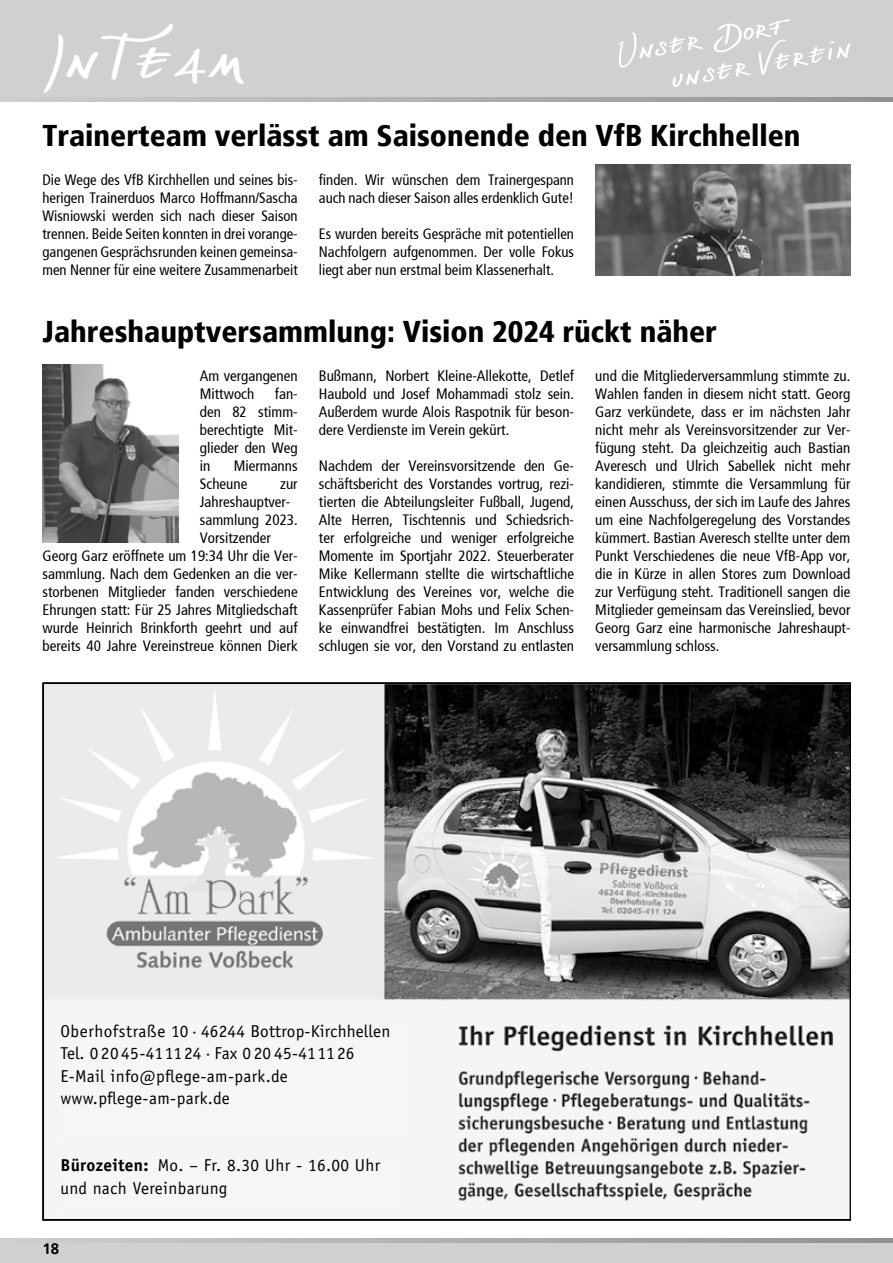
<style>
.page{position:relative;width:893px;height:1263px;background:#fff}
.page>*{position:absolute;margin:0;border:0;box-sizing:border-box;transform-origin:0 0}
.t1{font:45px "Denishandwritting";color:#fff}
.Headline{font:900 condensed 30px "Frutiger";color:#000}
.t2{font:17.25px/22.5px "Officina Sans";letter-spacing:.02em;color:#000}
.Fließtext{font:condensed 15px/18px "Frutiger";color:#000;text-align:justify}
.t3{font:700 15px "Frutiger 65";color:#000}
.s1{font-weight:700}
</style>
<div class="page">
<div style="left:0;top:1238px;width:893px;height:25px;background:#d0d0d0"></div>
<div style="left:0;top:0;width:893px;height:102px;background:#d0d0d0"></div>
<svg style="left:133px;top:1238px;width:760px;height:4px;background:#ababab"></svg>
<svg style="left:133px;top:98px;width:760px;height:4px;background:#ababab"></svg>
<svg style="left:619px;top:19px;width:231px;height:68px"></svg>
<svg style="left:45px;top:684px;width:803px;height:518px"></svg>
<div style="left:60px;top:1024px;width:350px;height:116px;background:#f6f6f6"></div>
<div style="left:60px;top:1158px;width:339px;height:54px;background:#f6f6f6"></div>
<img style="left:43px;top:364px;width:136px;height:179px">
<img style="left:595px;top:165px;width:255px;height:110px">
<p class="t1" style="left:43px;top:36px;width:205px">)nTeam</p>
<p class="Headline" style="left:43px;top:122px;width:760px">Trainerteam verlässt am Saisonende den VfB Kirchhellen</p>
<p class="Fließtext" style="left:43px;top:172px;width:257px">Die Wege des VfB Kirchhellen und seines bis&shy;herigen Trainerduos Marco Hoffmann/Sascha Wisniowski werden sich nach dieser Saison trennen. Beide Seiten konnten in drei vorange&shy;gangenen Gesprächsrunden keinen gemeinsa&shy;men Nenner für eine weitere Zusammenarbeit</p>
<p class="Fließtext" style="left:319px;top:172px;width:257px">finden. Wir wünschen dem Trainergespann auch nach dieser Saison alles erdenklich Gute!</p>
<p class="Fließtext" style="left:319px;top:226px;width:257px">Es wurden bereits Gespräche mit potentiellen Nachfolgern aufgenommen. Der volle Fokus liegt aber nun erstmal beim Klassenerhalt.</p>
<p class="Headline" style="left:43px;top:318px;width:676px">Jahreshauptversammlung: Vision 2024 rückt näher</p>
<p class="Fließtext" style="left:200px;top:368px;width:99px">Am vergangenen<br>Mittwoch</p>
<p class="Fließtext" style="left:319px;top:368px;width:257px">Bußmann, Norbert Kleine-Allekotte, Detlef Haubold und Josef Mohammadi stolz sein.<br>Außerdem wurde Alois Raspotnik für beson&shy;dere Verdienste im Verein gekürt.</p>
<p class="Fließtext" style="left:319px;top:458px;width:257px">Nachdem der Vereinsvorsitzende den Ge&shy;schäftsbericht des Vorstandes vortrug, rezi&shy;tierten die Abteilungsleiter Fußball, Jugend, Alte Herren, Tischtennis und Schiedsrich&shy;ter erfolgreiche und weniger erfolgreiche Momente im Sportjahr 2022. Steuerberater Mike Kellermann stellte die wirtschaftliche Entwicklung des Vereines vor, welche die Kassenprüfer Fabian Mohs und Felix Schen&shy;ke einwandfrei bestätigten. Im Anschluss schlugen sie vor, den Vorstand zu entlasten</p>
<p class="Fließtext" style="left:595px;top:368px;width:257px">und die Mitgliederversammlung stimmte zu.<br>Wahlen fanden in diesem nicht statt. Georg Garz verkündete, dass er im nächsten Jahr nicht mehr als Vereinsvorsitzender zur Ver&shy;fügung steht. Da gleichzeitig auch Bastian Averesch und Ulrich Sabellek nicht mehr kandidieren, stimmte die Versammlung für einen Ausschuss, der sich im Laufe des Jahres um eine Nachfolgeregelung des Vorstandes kümmert. Bastian Averesch stellte unter dem Punkt Verschiedenes die neue VfB-App vor, die in Kürze in allen Stores zum Download zur Verfügung steht. Traditionell sangen die Mitglieder gemeinsam das Vereinslied, bevor Georg Garz eine harmonische Jahreshaupt&shy;versammlung schloss.</p>
<p class="Fließtext" style="left:200px;top:386px;width:99px;text-indent:75px">fan&shy;den 82 stimm&shy;berechtigte Mit&shy;glieder den Weg in</p>
<p class="Fließtext" style="left:200px;top:458px;width:99px;text-indent:34px">Miermanns<br>Scheune</p>
<p class="Fließtext" style="left:280px;top:476px;width:19px">zur</p>
<p class="Fließtext" style="left:200px;top:494px;width:92px">Jahreshauptver-</p>
<p class="Fließtext" style="left:200px;top:512px;width:99px">sammlung 2023.</p>
<p class="Fließtext" style="left:200px;top:530px;width:73px">Vorsitzender</p>
<p class="Fließtext" style="left:43px;top:548px;width:257px">Georg Garz eröffnete um 19:34 Uhr die Ver-</p>
<p class="Fließtext" style="left:43px;top:566px;width:257px">sammlung. Nach dem Gedenken an die ver-</p>
<p class="Fließtext" style="left:43px;top:584px;width:257px">storbenen Mitglieder fanden verschiedene</p>
<p class="Fließtext" style="left:43px;top:602px;width:257px">Ehrungen statt: Für 25 Jahres Mitgliedschaft</p>
<p class="Fließtext" style="left:43px;top:620px;width:257px">wurde Heinrich Brinkforth geehrt und auf</p>
<p class="Fließtext" style="left:43px;top:638px;width:257px">bereits 40 Jahre Vereinstreue können Dierk</p>
<p class="t2" style="left:60px;top:1020px;width:331px">Oberhofstraße 10 · 46244 Bottrop-Kirchhellen Tel. 02045-411124 · Fax 0 20 45-411126<br>E-Mail info@pflege-am-park.de www.pflege-am-park.de</p>
<p class="t2" style="left:60px;top:1154px;width:321px"><span class="s1">Bürozeiten:</span> Mo. – Fr. 8.30 Uhr - 16.00 Uhr und nach Vereinbarung</p>
<p class="t3" style="left:43px;top:1242px;width:18px">18</p>
</div>
